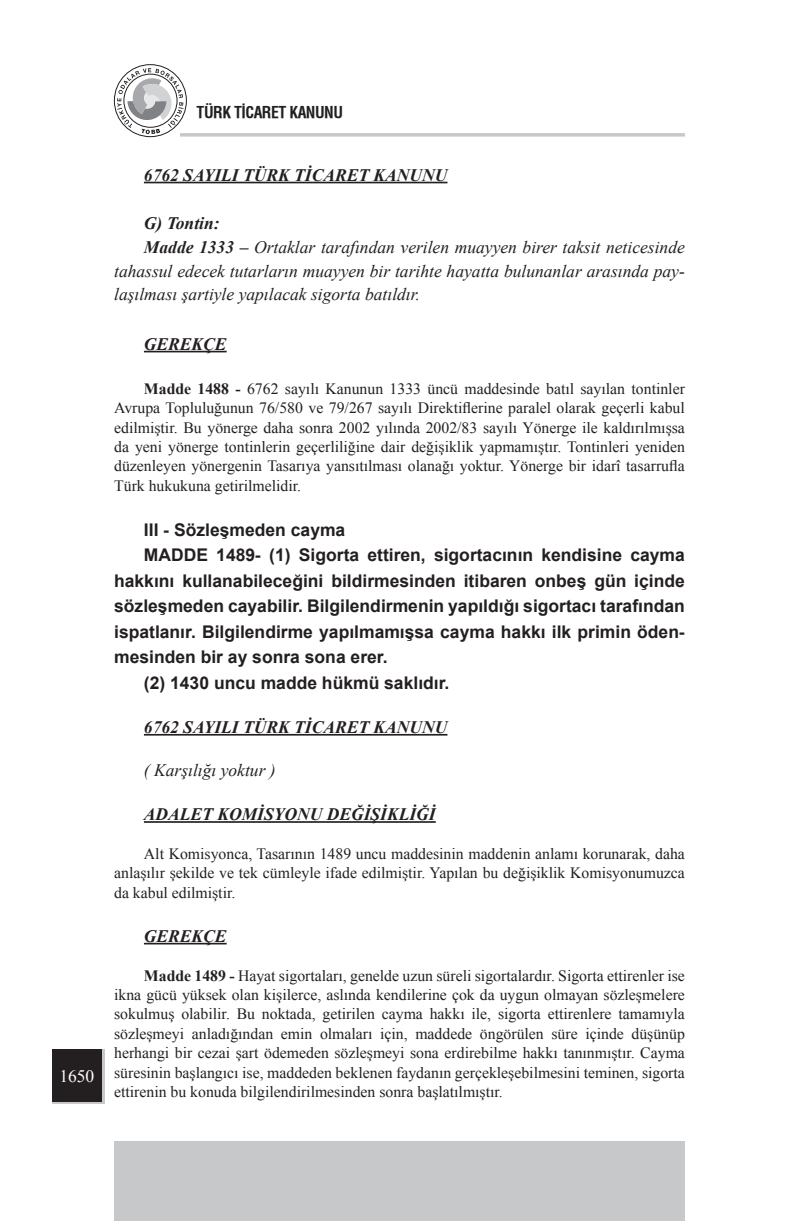
<style>
.page{position:relative;width:809px;height:1221px;background:#fff}
.page>*{position:absolute;margin:0;border:0;box-sizing:border-box;transform-origin:0 0}
.t1{font:700 17.5px "Arial";color:#231f20}
.t2{font:italic 17.5px "Times New Roman";color:#231f20}
.t3{font:italic 700 17.5px "Times New Roman";color:#231f20}
.t4{font:17.5px "Times New Roman";color:#fff}
.t5{font:15.75px/19.4px "Times New Roman";color:#231f20;text-align:justify}
.t6{font:700 15.75px "Helvetica Condens";letter-spacing:-.03em;color:#231f20}
.s1{font-weight:700}
</style>
<div class="page">
<svg style="left:52px;top:1049px;width:52px;height:55px"></svg>
<div style="left:114px;top:1141px;width:571px;height:79px;background:#c7c8ca"></div>
<div style="left:52px;top:1049px;width:50px;height:52px;background:#231f20"></div>
<svg style="left:180px;top:133px;width:505px;height:4px;background:#cdced0"></svg>
<svg style="left:117px;top:68px;width:66px;height:66px"></svg>
<div style="left:114px;top:64px;width:73px;height:73px;border:1px solid #231f20;border-radius:50%"></div>
<hr style="left:144px;top:182px;width:303px;height:1px;background:#231f20">
<hr style="left:144px;top:351px;width:83px;height:1px;background:#231f20">
<hr style="left:144px;top:734px;width:303px;height:1px;background:#231f20">
<hr style="left:144px;top:821px;width:292px;height:1px;background:#231f20">
<hr style="left:144px;top:942px;width:83px;height:2px;background:#231f20">
<p class="t4" style="left:59px;top:1065px;width:36px">1650</p>
<p class="t6" style="left:197px;top:103px;width:148px">TÜRK TİCARET KANUNU</p>
<p class="t3" style="left:144px;top:165px;width:305px">6762 SAYILI TÜRK TİCARET KANUNU</p>
<p class="t3" style="left:144px;top:213px;width:77px">G) Tontin:</p>
<p class="t2" style="left:144px;top:237px;width:542px"><span class="s1">Madde 1333 –</span> Ortaklar tarafından verilen muayyen birer taksit neticesinde</p>
<p class="t2" style="left:114px;top:260px;width:572px">tahassul edecek tutarların muayyen bir tarihte hayatta bulunanlar arasında pay-</p>
<p class="t2" style="left:114px;top:284px;width:307px">laşılması şartiyle yapılacak sigorta batıldır.</p>
<p class="t3" style="left:144px;top:334px;width:84px">GEREKÇE</p>
<p class="t5" style="left:114px;top:378px;width:572px;text-indent:30px"><span class="s1">Madde 1488 -</span> 6762 sayılı Kanunun 1333 üncü maddesinde batıl sayılan tontinler Avrupa Topluluğunun 76/580 ve 79/267 sayılı Direktiflerine paralel olarak geçerli kabul edilmiştir. Bu yönerge daha sonra 2002 yılında 2002/83 sayılı Yönerge ile kaldırılmışsa da yeni yönerge tontinlerin geçerliliğine dair değişiklik yapmamıştır. Tontinleri yeniden düzenleyen yönergenin Tasarıya yansıtılması olanağı yoktur. Yönerge bir idarî tasarrufla Türk hukukuna getirilmelidir.</p>
<p class="t1" style="left:144px;top:519px;width:203px">III - Sözleşmeden cayma</p>
<p class="t1" style="left:144px;top:545px;width:542px">MADDE 1489- (1) Sigorta ettiren, sigortacının kendisine cayma</p>
<p class="t1" style="left:114px;top:570px;width:572px">hakkını kullanabileceğini bildirmesinden itibaren onbeş gün içinde</p>
<p class="t1" style="left:114px;top:596px;width:572px">sözleşmeden cayabilir. Bilgilendirmenin yapıldığı sigortacı tarafından</p>
<p class="t1" style="left:114px;top:621px;width:572px">ispatlanır. Bilgilendirme yapılmamışsa cayma hakkı ilk primin öden-</p>
<p class="t1" style="left:114px;top:647px;width:275px">mesinden bir ay sonra sona erer.</p>
<p class="t1" style="left:144px;top:672px;width:307px">(2) 1430 uncu madde hükmü saklıdır.</p>
<p class="t3" style="left:144px;top:716px;width:305px">6762 SAYILI TÜRK TİCARET KANUNU</p>
<p class="t2" style="left:144px;top:760px;width:133px">( Karşılığı yoktur )</p>
<p class="t3" style="left:144px;top:804px;width:293px">ADALET KOMİSYONU DEĞİŞİKLİĞİ</p>
<p class="t5" style="left:114px;top:843px;width:572px;text-indent:30px">Alt Komisyonca, Tasarının 1489 uncu maddesinin maddenin anlamı korunarak, daha anlaşılır şekilde ve tek cümleyle ifade edilmiştir. Yapılan bu değişiklik Komisyonumuzca da kabul edilmiştir.</p>
<p class="t3" style="left:144px;top:925px;width:84px">GEREKÇE</p>
<p class="t5" style="left:114px;top:965px;width:572px;text-indent:30px"><span class="s1">Madde 1489 -</span> Hayat sigortaları, genelde uzun süreli sigortalardır. Sigorta ettirenler ise ikna gücü yüksek olan kişilerce, aslında kendilerine çok da uygun olmayan sözleşmelere sokulmuş olabilir. Bu noktada, getirilen cayma hakkı ile, sigorta ettirenlere tamamıyla sözleşmeyi anladığından emin olmaları için, maddede öngörülen süre içinde düşünüp herhangi bir cezai şart ödemeden sözleşmeyi sona erdirebilme hakkı tanınmıştır. Cayma süresinin başlangıcı ise, maddeden beklenen faydanın gerçekleşebilmesini teminen, sigorta ettirenin bu konuda bilgilendirilmesinden sonra başlatılmıştır.</p>
</div>
